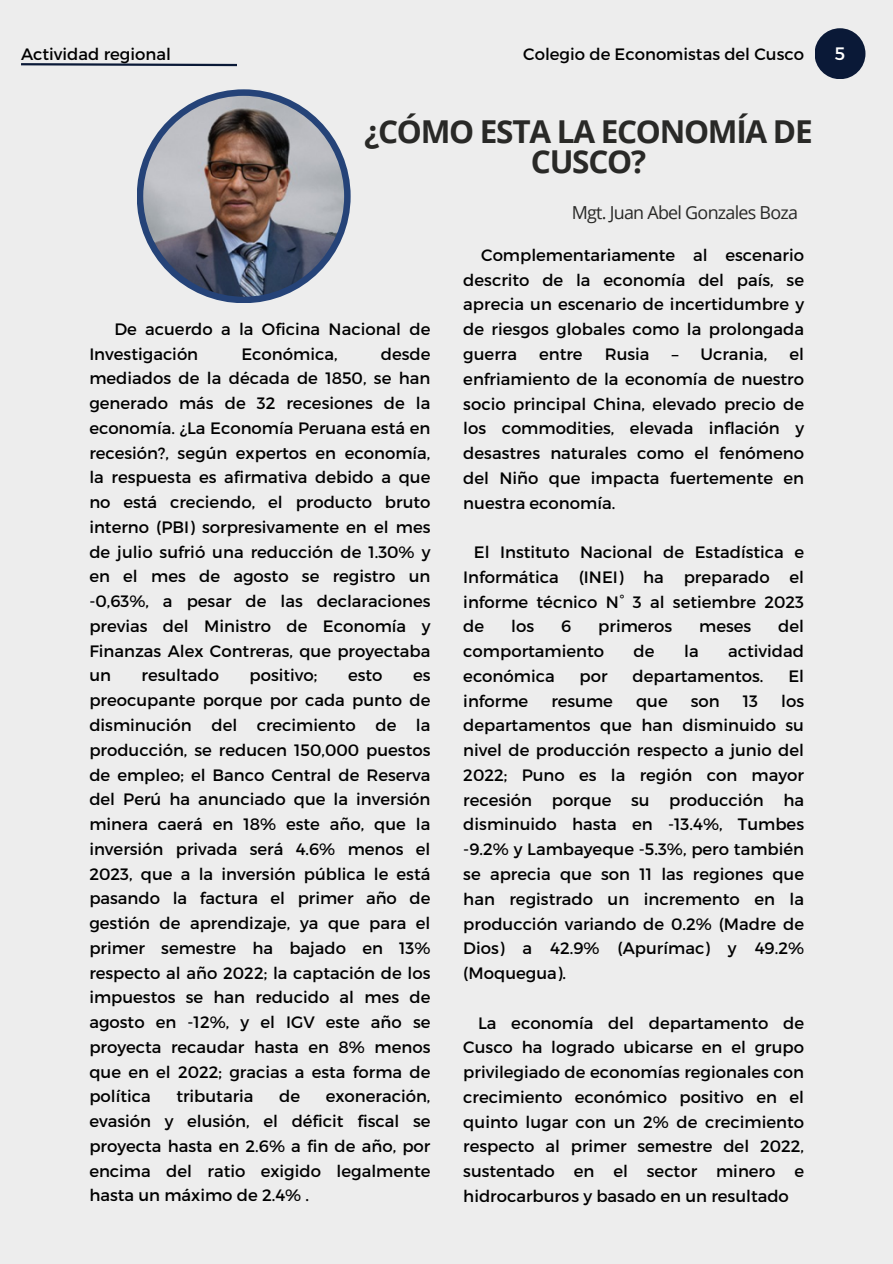
<style>
.page{position:relative;width:893px;height:1264px;background:#fff}
.page>*{position:absolute;margin:0;border:0;box-sizing:border-box;transform-origin:0 0}
.t1{font:700 31.5px/29.8px "Open Sans";letter-spacing:-.04em;color:#292927;text-align:center}
.t2{font:18px "Montserrat";color:#fff}
.t3{font:17.85px "Open Sans";letter-spacing:-.04em;color:#292927}
.t4{font:16.5px/24.8px "Montserrat";color:#000;text-align:justify}
</style>
<div class="page">
<div style="left:0;top:0;width:892px;height:1263px;background:#ededed"></div>
<div style="left:137px;top:89px;width:213px;height:214px;background:#254378;border-radius:50%"></div>
<img style="left:143px;top:96px;width:201px;height:201px;border-radius:50%">
<div style="left:814px;top:28px;width:51px;height:51px;background:#0a1937;border-radius:50%"></div>
<svg style="left:21px;top:63px;width:216px;height:4px"></svg>
<p class="t4" style="left:21px;top:41px;width:151px">Actividad regional</p>
<p class="t4" style="left:523px;top:41px;width:282px">Colegio de Economistas del Cusco</p>
<p class="t2" style="left:834px;top:42px;width:12px">5</p>
<p class="t1" style="left:364px;top:116px;width:450px">¿CÓMO ESTA LA ECONOMÍA DE<br>CUSCO?</p>
<p class="t3" style="left:571px;top:200px;width:228px">Mgt. Juan Abel Gonzales Boza</p>
<h1 class="t4" style="left:89px;top:316px;width:342px;text-indent:25px">De acuerdo a la Oficina Nacional de<br>Investigación</h1>
<h1 class="t4" style="left:241px;top:340px;width:98px">Económica,</h1>
<h1 class="t4" style="left:89px;top:340px;width:342px;text-indent:291px">desde mediados de la década de 1850, se han generado más de 32 recesiones de la economía. ¿La Economía Peruana está en recesión?, según expertos en economía, la respuesta es afirmativa debido a que no está creciendo, el producto bruto interno (PBI) sorpresivamente en el mes de julio sufrió una reducción de 1.30% y en el mes de agosto se registro un -0,63%, a pesar de las declaraciones previas del Ministro de Economía y Finanzas Alex Contreras, que proyectaba un</h1>
<h1 class="t4" style="left:141px;top:662px;width:79px">resultado</h1>
<h1 class="t4" style="left:249px;top:662px;width:69px">positivo;</h1>
<h1 class="t4" style="left:348px;top:662px;width:36px">esto</h1>
<h1 class="t4" style="left:89px;top:662px;width:342px;text-indent:323px">es preocupante porque por cada punto de disminución del crecimiento de la producción, se reducen 150,000 puestos de empleo; el Banco Central de Reserva del Perú ha anunciado que la inversión minera caerá en 18% este año, que la inversión privada será 4.6% menos el 2023, que a la inversión pública le está pasando la factura el primer año de gestión de aprendizaje, ya que para el primer semestre ha bajado en 13% respecto al año 2022; la captación de los impuestos se han reducido al mes de agosto en -12%, y el IGV este año se proyecta recaudar hasta en 8% menos que en el 2022; gracias a esta forma de política</h1>
<h1 class="t4" style="left:89px;top:1083px;width:342px;text-indent:236px">exoneración, evasión y elusión, el déficit fiscal se proyecta hasta en 2.6% a fin de año, por encima del ratio exigido legalmente hasta un máximo de 2.4% .</h1>
<h1 class="t4" style="left:176px;top:1083px;width:79px">tributaria</h1>
<h1 class="t4" style="left:279px;top:1083px;width:22px">de</h1>
<p class="t4" style="left:463px;top:242px;width:342px;text-indent:18px">Complementariamente al escenario descrito de la economía del país, se aprecia un escenario de incertidumbre y de riesgos globales como la prolongada guerra</p>
<p class="t4" style="left:539px;top:341px;width:45px">entre</p>
<p class="t4" style="left:604px;top:341px;width:46px">Rusia</p>
<p class="t4" style="left:671px;top:341px;width:97px">– Ucrania,</p>
<p class="t4" style="left:463px;top:341px;width:342px;text-indent:326px">el enfriamiento de la economía de nuestro socio principal China, elevado precio de los commodities, elevada inflación y desastres naturales como el fenómeno del Niño que impacta fuertemente en nuestra economía.</p>
<p class="t4" style="left:463px;top:539px;width:342px;text-indent:11px">El Instituto Nacional de Estadística e Informática (INEI) ha preparado el informe técnico N° 3 al setiembre 2023 de</p>
<p class="t4" style="left:511px;top:613px;width:24px">los</p>
<p class="t4" style="left:561px;top:613px;width:12px">6</p>
<p class="t4" style="left:598px;top:613px;width:75px">primeros</p>
<p class="t4" style="left:699px;top:613px;width:54px">meses</p>
<p class="t4" style="left:778px;top:613px;width:27px">del</p>
<p class="t4" style="left:463px;top:638px;width:142px">comportamiento</p>
<p class="t4" style="left:633px;top:638px;width:22px">de</p>
<p class="t4" style="left:684px;top:638px;width:16px">la</p>
<p class="t4" style="left:728px;top:638px;width:77px">actividad</p>
<p class="t4" style="left:463px;top:663px;width:93px">económica</p>
<p class="t4" style="left:579px;top:663px;width:30px">por</p>
<p class="t4" style="left:632px;top:663px;width:132px">departamentos.</p>
<p class="t4" style="left:788px;top:663px;width:17px">El</p>
<p class="t4" style="left:463px;top:687px;width:66px">informe</p>
<p class="t4" style="left:551px;top:687px;width:63px">resume</p>
<p class="t4" style="left:636px;top:687px;width:33px">que</p>
<p class="t4" style="left:690px;top:687px;width:30px">son</p>
<p class="t4" style="left:742px;top:687px;width:17px">13</p>
<p class="t4" style="left:463px;top:687px;width:342px;text-indent:318px">los departamentos que han disminuido su nivel de producción respecto a junio del 2022; Puno es la región con mayor recesión porque su producción ha disminuido hasta en -13.4%, Tumbes -9.2% y Lambayeque -5.3%, pero también se aprecia que son 11 las regiones que han registrado un incremento en la producción variando de 0.2% (Madre de Dios) a 42.9% (Apurímac) y 49.2% (Moquegua).</p>
<p class="t4" style="left:463px;top:1009px;width:342px;text-indent:15px">La economía del departamento de Cusco ha logrado ubicarse en el grupo privilegiado de economías regionales con crecimiento económico positivo en el quinto lugar con un 2% de crecimiento respecto al primer semestre del 2022, sustentado en el sector minero e hidrocarburos y basado en un resultado</p>
</div>
